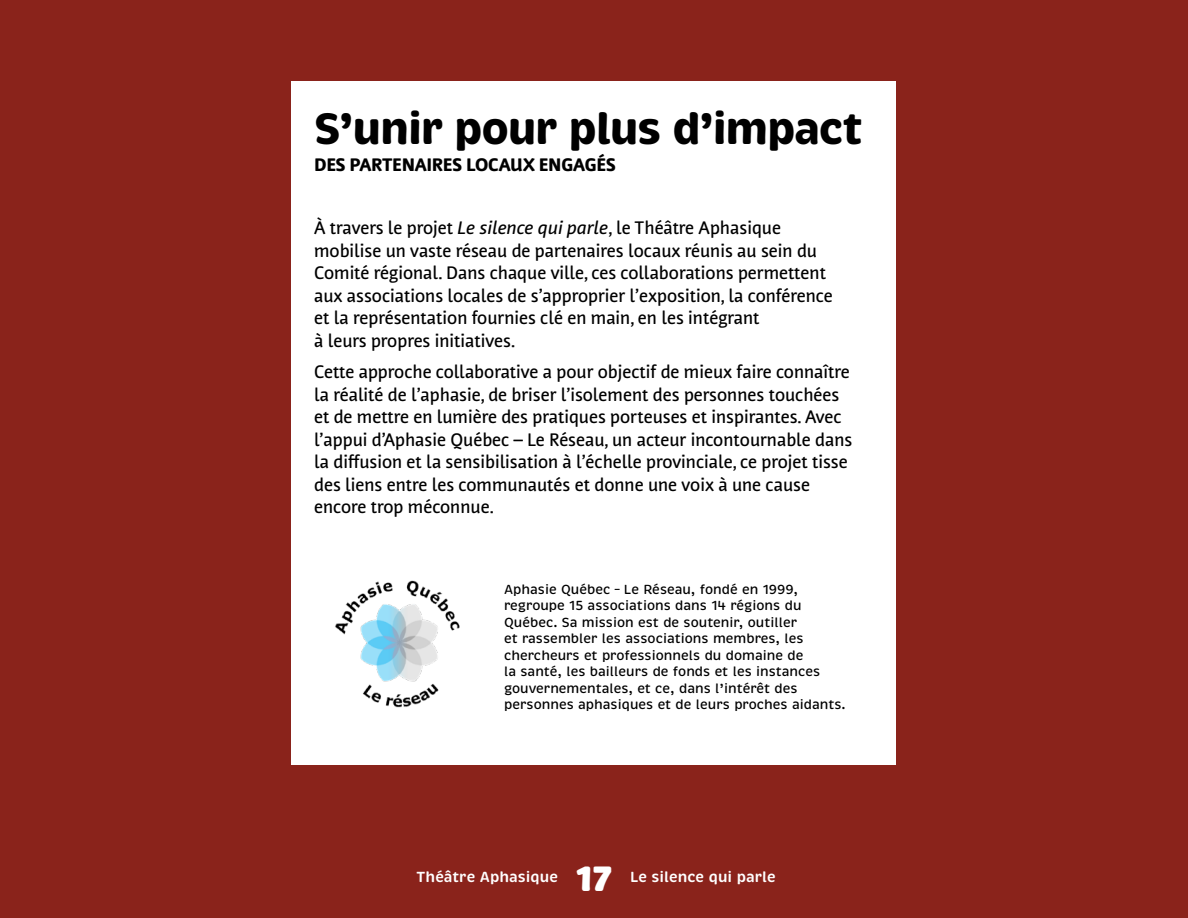
<style>
.page{position:relative;width:1188px;height:918px;background:#8a231b}
.page>*{position:absolute;margin:0;border:0;box-sizing:border-box;transform-origin:0 0}
.t1{font:700 45px "Brevia";letter-spacing:-.035em;color:#000}
.t2{font:900 36px "Brevia";color:#fff}
.t3{font:500 18px/22.5px "Nuvo Pro";color:#000}
.t4{font:800 18px "Nuvo Pro";letter-spacing:-.02em;color:#000}
.t5{font:600 15px "Brevia";color:#fff}
.t6{font:500 13.5px/16.5px "Brevia";color:#000}
.s1{font-style:italic}
</style>
<div class="page">
<div style="left:292px;top:81px;width:604px;height:684px;background:#fff"></div>
<img style="left:335px;top:580px;width:125px;height:128px">
<h1 class="t1" style="left:314px;top:100px;width:550px">S’unir pour plus d’impact</h1>
<p class="t4" style="left:314px;top:153px;width:303px">DES PARTENAIRES LOCAUX ENGAGÉS</p>
<p class="t3" style="left:314px;top:216px;width:520px">À travers le projet <span class="s1">Le silence qui parle</span>, le Théâtre Aphasique mobilise un vaste réseau de partenaires locaux réunis au sein du Comité régional. Dans chaque ville, ces collaborations permettent aux associations locales de s’approprier l’exposition, la conférence et la représentation fournies clé en main, en les intégrant<br>à leurs propres initiatives.</p>
<p class="t3" style="left:314px;top:360px;width:540px">Cette approche collaborative a pour objectif de mieux faire connaître la réalité de l’aphasie, de briser l’isolement des personnes touchées et de mettre en lumière des pratiques porteuses et inspirantes. Avec l’appui d’Aphasie Québec – Le Réseau, un acteur incontournable dans la diffusion et la sensibilisation à l’échelle provinciale, ce projet tisse des liens entre les communautés et donne une voix à une cause encore trop méconnue.</p>
<p class="t6" style="left:504px;top:581px;width:343px">Aphasie Québec – Le Réseau, fondé en 1999, regroupe 15 associations dans 14 régions du Québec. Sa mission est de soutenir, outiller<br>et rassembler les associations membres, les chercheurs et professionnels du domaine de<br>la santé, les bailleurs de fonds et les instances gouvernementales, et ce, dans l’intérêt des personnes aphasiques et de leurs proches aidants.</p>
<p class="t5" style="left:417px;top:868px;width:143px">Théâtre Aphasique</p>
<h2 class="t2" style="left:576px;top:856px;width:38px">17</h2>
<p class="t5" style="left:630px;top:868px;width:147px">Le silence qui parle</p>
</div>
